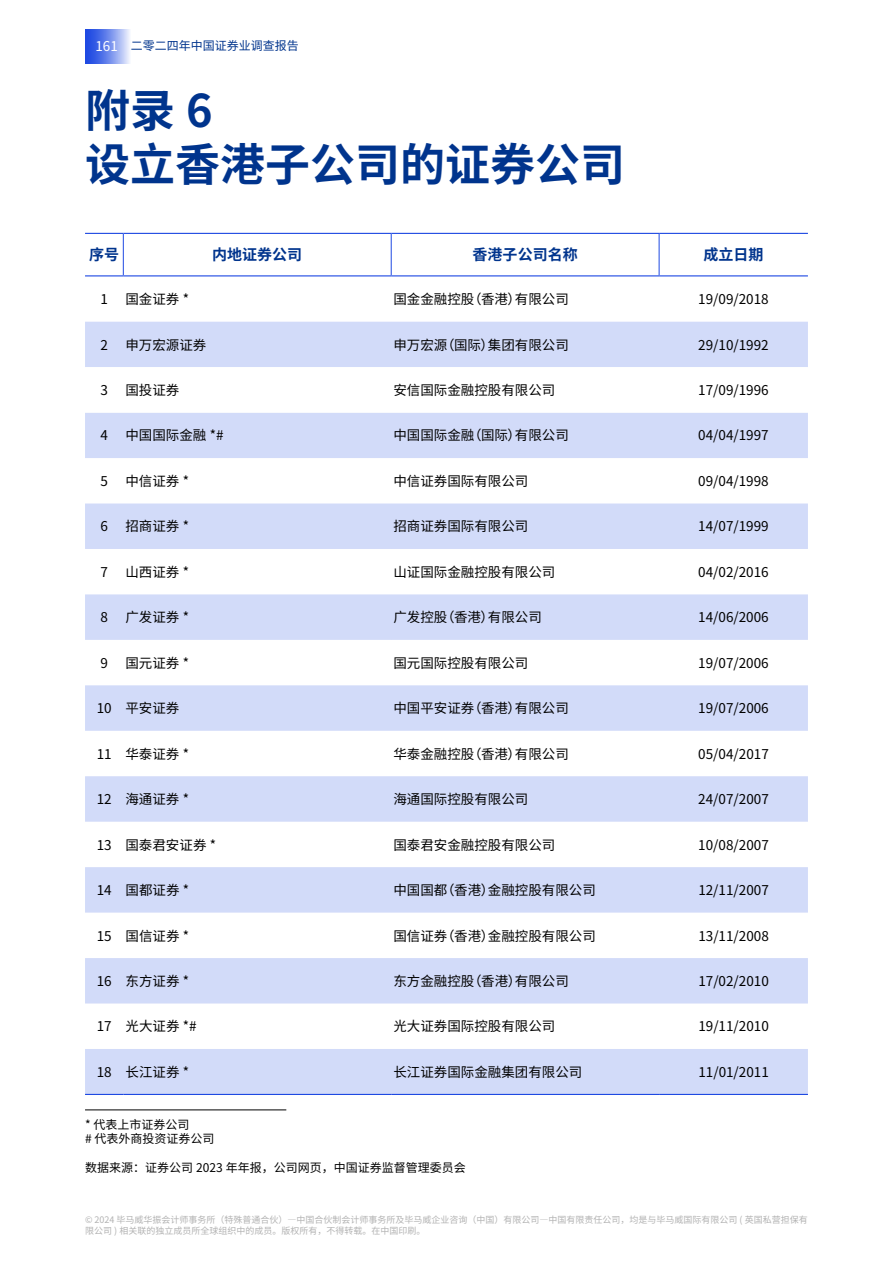
<style>
.page{position:relative;width:893px;height:1263px;background:#fff}
.page>*{position:absolute;margin:0;border:0;box-sizing:border-box;transform-origin:0 0}
.t1{font:700 45px/54px "Noto Sans CJ Ksc";color:#00348d}
.t2{font:700 15px "Noto Sans CJ Ksc";color:#00348d}
.t3{font:13.5px "Noto Sans CJ Ksc";color:#000}
.t4{font:12px/14.4px "Noto Sans CJ Ksc";color:#000}
.t5{font:12px "Noto Sans CJ Ksc";color:#00348d}
.t6{font:9px/10.5px "Noto Sans CJ Ksc";color:#b2b2b2}
.s1{font-size:13.5px;color:#fff}
</style>
<div class="page">
<hr style="left:85px;top:233px;width:38px;height:1px;background:#1e49e2">
<hr style="left:123px;top:233px;width:268px;height:1px;background:#1e49e2">
<hr style="left:391px;top:233px;width:268px;height:1px;background:#1e49e2">
<hr style="left:659px;top:233px;width:149px;height:1px;background:#1e49e2">
<hr style="left:85px;top:275px;width:38px;height:1px;background:#1e49e2">
<hr style="left:123px;top:275px;width:268px;height:1px;background:#1e49e2">
<hr style="left:391px;top:275px;width:268px;height:1px;background:#1e49e2">
<hr style="left:659px;top:275px;width:149px;height:1px;background:#1e49e2">
<hr style="left:123px;top:234px;width:1px;height:41px;background:#1e49e2">
<hr style="left:391px;top:234px;width:1px;height:41px;background:#1e49e2">
<hr style="left:659px;top:234px;width:1px;height:41px;background:#1e49e2">
<hr style="left:85px;top:1109px;width:201px;height:1px;background:#000">
<svg style="left:85px;top:30px;width:45px;height:34px;background:#728dec"></svg>
<svg style="left:85px;top:322px;width:723px;height:772px;fill:#d2dbf9"></svg>
<svg style="left:85px;top:367px;width:723px;height:46px"></svg>
<hr style="left:85px;top:1094px;width:38px;height:1px;background:#1e49e2">
<hr style="left:123px;top:1094px;width:268px;height:1px;background:#1e49e2">
<hr style="left:391px;top:1094px;width:268px;height:1px;background:#1e49e2">
<hr style="left:659px;top:1094px;width:149px;height:1px;background:#1e49e2">
<p class="t5" style="left:95px;top:39px;width:205px"><span class="s1">161</span> 二零二四年中国证券业调查报告</p>
<h1 class="t1" style="left:85px;top:84px;width:541px">附录 6<br>设立香港子公司的证券公司</h1>
<p class="t2" style="left:89px;top:246px;width:31px">序号</p>
<p class="t2" style="left:212px;top:246px;width:91px">内地证券公司</p>
<p class="t2" style="left:473px;top:246px;width:106px">香港子公司名称</p>
<p class="t2" style="left:703px;top:246px;width:61px">成立日期</p>
<p class="t3" style="left:100px;top:292px;width:9px">1</p>
<p class="t3" style="left:125px;top:292px;width:65px">国金证券 *</p>
<p class="t3" style="left:393px;top:292px;width:177px">国金金融控股（香港）有限公司</p>
<p class="t3" style="left:698px;top:292px;width:72px">19/09/2018</p>
<p class="t3" style="left:100px;top:337px;width:9px">2</p>
<p class="t3" style="left:125px;top:337px;width:82px">申万宏源证券</p>
<p class="t3" style="left:393px;top:337px;width:177px">申万宏源（国际）集团有限公司</p>
<p class="t3" style="left:698px;top:337px;width:72px">29/10/1992</p>
<p class="t3" style="left:100px;top:382px;width:9px">3</p>
<p class="t3" style="left:125px;top:382px;width:55px">国投证券</p>
<p class="t3" style="left:393px;top:382px;width:163px">安信国际金融控股有限公司</p>
<p class="t3" style="left:698px;top:382px;width:72px">17/09/1996</p>
<p class="t3" style="left:100px;top:428px;width:9px">4</p>
<p class="t3" style="left:125px;top:428px;width:100px">中国国际金融 *#</p>
<p class="t3" style="left:393px;top:428px;width:177px">中国国际金融（国际）有限公司</p>
<p class="t3" style="left:698px;top:428px;width:72px">04/04/1997</p>
<p class="t3" style="left:100px;top:473px;width:9px">5</p>
<p class="t3" style="left:125px;top:473px;width:65px">中信证券 *</p>
<p class="t3" style="left:393px;top:473px;width:136px">中信证券国际有限公司</p>
<p class="t3" style="left:698px;top:473px;width:72px">09/04/1998</p>
<p class="t3" style="left:100px;top:519px;width:9px">6</p>
<p class="t3" style="left:125px;top:519px;width:65px">招商证券 *</p>
<p class="t3" style="left:393px;top:519px;width:136px">招商证券国际有限公司</p>
<p class="t3" style="left:698px;top:519px;width:72px">14/07/1999</p>
<p class="t3" style="left:100px;top:564px;width:9px">7</p>
<p class="t3" style="left:125px;top:564px;width:65px">山西证券 *</p>
<p class="t3" style="left:393px;top:564px;width:163px">山证国际金融控股有限公司</p>
<p class="t3" style="left:698px;top:564px;width:72px">04/02/2016</p>
<p class="t3" style="left:100px;top:610px;width:9px">8</p>
<p class="t3" style="left:125px;top:610px;width:65px">广发证券 *</p>
<p class="t3" style="left:393px;top:610px;width:150px">广发控股（香港）有限公司</p>
<p class="t3" style="left:698px;top:610px;width:72px">14/06/2006</p>
<p class="t3" style="left:100px;top:655px;width:9px">9</p>
<p class="t3" style="left:125px;top:655px;width:65px">国元证券 *</p>
<p class="t3" style="left:393px;top:655px;width:136px">国元国际控股有限公司</p>
<p class="t3" style="left:698px;top:655px;width:72px">19/07/2006</p>
<p class="t3" style="left:97px;top:701px;width:84px">10 平安证券</p>
<p class="t3" style="left:393px;top:701px;width:177px">中国平安证券（香港）有限公司</p>
<p class="t3" style="left:698px;top:701px;width:72px">19/07/2006</p>
<p class="t3" style="left:97px;top:746px;width:94px">11 华泰证券 *</p>
<p class="t3" style="left:393px;top:746px;width:177px">华泰金融控股（香港）有限公司</p>
<p class="t3" style="left:698px;top:746px;width:72px">05/04/2017</p>
<p class="t3" style="left:97px;top:792px;width:94px">12 海通证券 *</p>
<p class="t3" style="left:393px;top:792px;width:136px">海通国际控股有限公司</p>
<p class="t3" style="left:698px;top:792px;width:72px">24/07/2007</p>
<p class="t3" style="left:97px;top:837px;width:121px">13 国泰君安证券 *</p>
<p class="t3" style="left:393px;top:837px;width:163px">国泰君安金融控股有限公司</p>
<p class="t3" style="left:698px;top:837px;width:72px">10/08/2007</p>
<p class="t3" style="left:97px;top:882px;width:94px">14 国都证券 *</p>
<p class="t3" style="left:393px;top:882px;width:204px">中国国都（香港）金融控股有限公司</p>
<p class="t3" style="left:698px;top:882px;width:72px">12/11/2007</p>
<p class="t3" style="left:97px;top:928px;width:94px">15 国信证券 *</p>
<p class="t3" style="left:393px;top:928px;width:204px">国信证券（香港）金融控股有限公司</p>
<p class="t3" style="left:698px;top:928px;width:72px">13/11/2008</p>
<p class="t3" style="left:97px;top:973px;width:94px">16 东方证券 *</p>
<p class="t3" style="left:393px;top:973px;width:177px">东方金融控股（香港）有限公司</p>
<p class="t3" style="left:698px;top:973px;width:72px">17/02/2010</p>
<p class="t3" style="left:97px;top:1019px;width:101px">17 光大证券 *#</p>
<p class="t3" style="left:393px;top:1019px;width:163px">光大证券国际控股有限公司</p>
<p class="t3" style="left:698px;top:1019px;width:72px">19/11/2010</p>
<p class="t3" style="left:97px;top:1064px;width:94px">18 长江证券 *</p>
<p class="t3" style="left:393px;top:1064px;width:190px">长江证券国际金融集团有限公司</p>
<p class="t3" style="left:698px;top:1064px;width:72px">11/01/2011</p>
<p class="t4" style="left:85px;top:1117px;width:131px">* 代表上市证券公司<br># 代表外商投资证券公司</p>
<p class="t4" style="left:85px;top:1161px;width:382px">数据来源：证券公司 2023 年年报，公司网页，中国证券监督管理委员会</p>
<p class="t6" style="left:85px;top:1215px;width:724px">© 2024 毕马威华振会计师事务所（特殊普通合伙）—中国合伙制会计师事务所及毕马威企业咨询（中国）有限公司—中国有限责任公司，均是与毕马威国际有限公司 ( 英国私营担保有限公司 ) 相关联的独立成员所全球组织中的成员。版权所有，不得转载。在中国印刷。</p>
</div>
